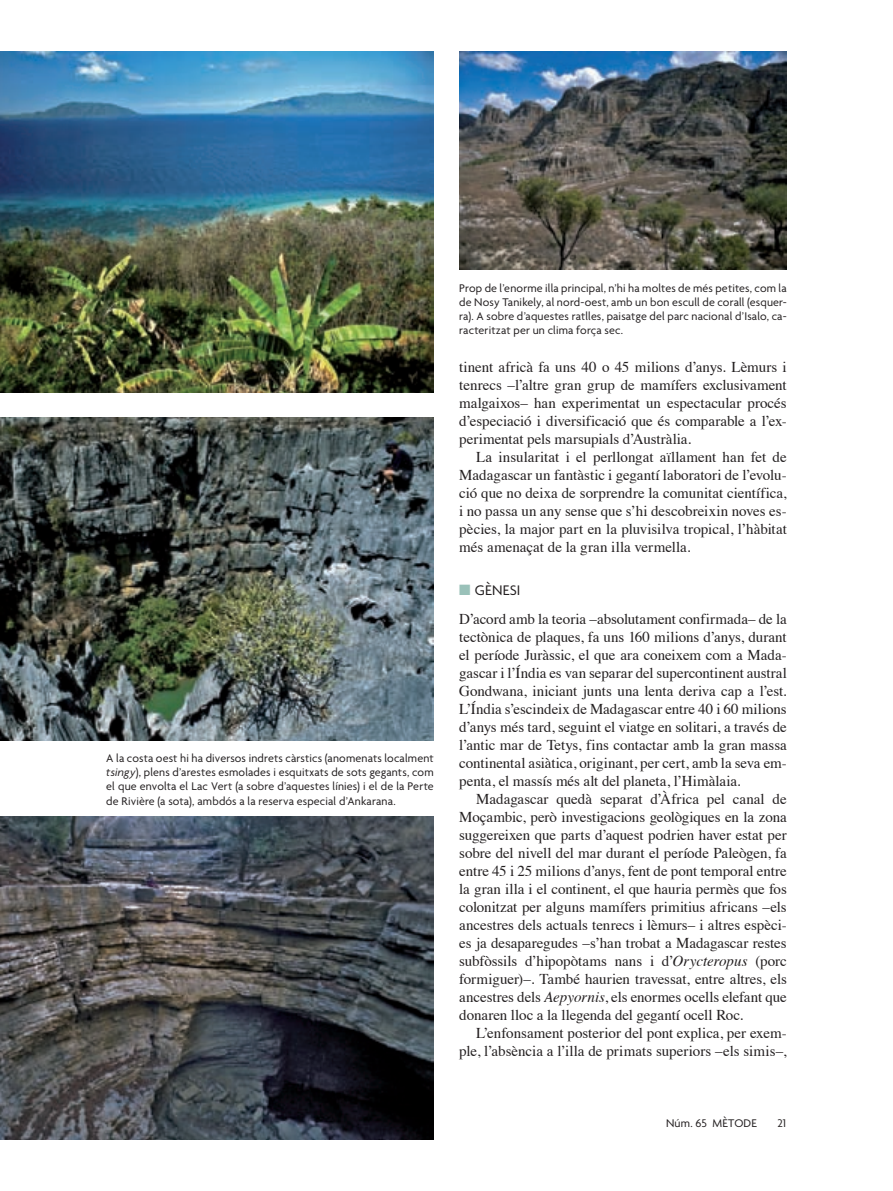
<style>
.page{position:relative;width:893px;height:1191px;background:#fff}
.page>*{position:absolute;margin:0;border:0;box-sizing:border-box;transform-origin:0 0}
.t1{font:15px/18px "Times";letter-spacing:-.005em;color:#231f20;text-align:justify}
.t2{font:15px "Agenda";letter-spacing:.015em;color:#231f20}
.t3{font:12px/14.2px "Agenda";letter-spacing:.015em;color:#231f20;text-align:justify}
.s1{font-style:italic}
.s2{color:#9ac1b9}
</style>
<div class="page">
<img style="left:0;top:51px;width:433px;height:341px">
<img style="left:0;top:418px;width:433px;height:322px">
<img style="left:0;top:816px;width:433px;height:324px">
<img style="left:459px;top:51px;width:327px;height:218px">
<p class="t3" style="left:106px;top:752px;width:329px">A la costa oest hi ha diversos indrets càrstics (anomenats localment <span class="s1">tsingy</span>), plens d’arestes esmolades i esquitxats de sots gegants, com el que envolta el Lac Vert (a sobre d’aquestes línies) i el de la Perte de Rivière (a sota), ambdós a la reserva especial d’Ankarana.</p>
<p class="t3" style="left:459px;top:281px;width:329px">Prop de l’enorme illa principal, n’hi ha moltes de més petites, com la de Nosy Tanikely, al nord-oest, amb un bon escull de corall (esquer&shy;ra). A sobre d’aquestes ratlles, paisatge del parc nacional d’Isalo, ca&shy;racteritzat per un clima força sec.</p>
<p class="t1" style="left:459px;top:359px;width:329px">tinent africà fa uns 40 o 45 milions d’anys. Lèmurs i tenrecs –l’altre gran grup de mamífers exclusivament malgaixos– han experimentat un espectacular procés d’especiació i diversificació que és comparable a l’ex&shy;perimentat pels marsupials d’Austràlia.</p>
<p class="t1" style="left:459px;top:449px;width:329px;text-indent:17px">La insularitat i el perllongat aïllament han fet de Madagascar un fantàstic i gegantí laboratori de l’evolu&shy;ció que no deixa de sorprendre la comunitat científica, i no passa un any sense que s’hi descobreixin noves es&shy;pècies, la major part en la pluvisilva tropical, l’hàbitat més amenaçat de la gran illa vermella.</p>
<p class="t2" style="left:459px;top:584px;width:63px"><span class="s2">■</span> GÈNESI</p>
<p class="t1" style="left:459px;top:611px;width:329px">D’acord amb la teoria –absolutament confirmada– de la tectònica de plaques, fa uns 160 milions d’anys, durant el període Juràssic, el que ara coneixem com a Mada&shy;gascar i l’Índia es van separar del supercontinent austral Gondwana, iniciant junts una lenta deriva cap a l’est.<br>L’Índia s’escindeix de Madagascar entre 40 i 60 milions d’anys més tard, seguint el viatge en solitari, a través de l’antic mar de Tetys, fins contactar amb la gran massa continental asiàtica, originant, per cert, amb la seva em&shy;penta, el massís més alt del planeta, l’Himàlaia.</p>
<p class="t1" style="left:459px;top:791px;width:329px;text-indent:17px">Madagascar quedà separat d’Àfrica pel canal de Moçambic, però investigacions geològiques en la zona suggereixen que parts d’aquest podrien haver estat per sobre del nivell del mar durant el període Paleògen, fa entre 45 i 25 milions d’anys, fent de pont temporal entre la gran illa i el continent, el que hauria permès que fos colonitzat per alguns mamífers primitius africans –els ancestres dels actuals tenrecs i lèmurs– i altres espèci&shy;es ja desaparegudes –s’han trobat a Madagascar restes subfòssils d’hipopòtams nans i d’<span class="s1">Orycteropus</span> (porc formiguer)–. També haurien travessat, entre altres, els ancestres dels <span class="s1">Aepyornis</span>, els enormes ocells elefant que donaren lloc a la llegenda del gegantí ocell Roc.</p>
<p class="t1" style="left:459px;top:1025px;width:329px;text-align:right">L’enfonsament posterior del pont explica, per exem&shy;ple, l’absència a l’illa de primats superiors –els simis–,</p>
<p class="t3" style="left:666px;top:1116px;width:92px">Núm. 65 MÈTODE</p>
<p class="t3" style="left:777px;top:1116px;width:10px">21</p>
</div>
